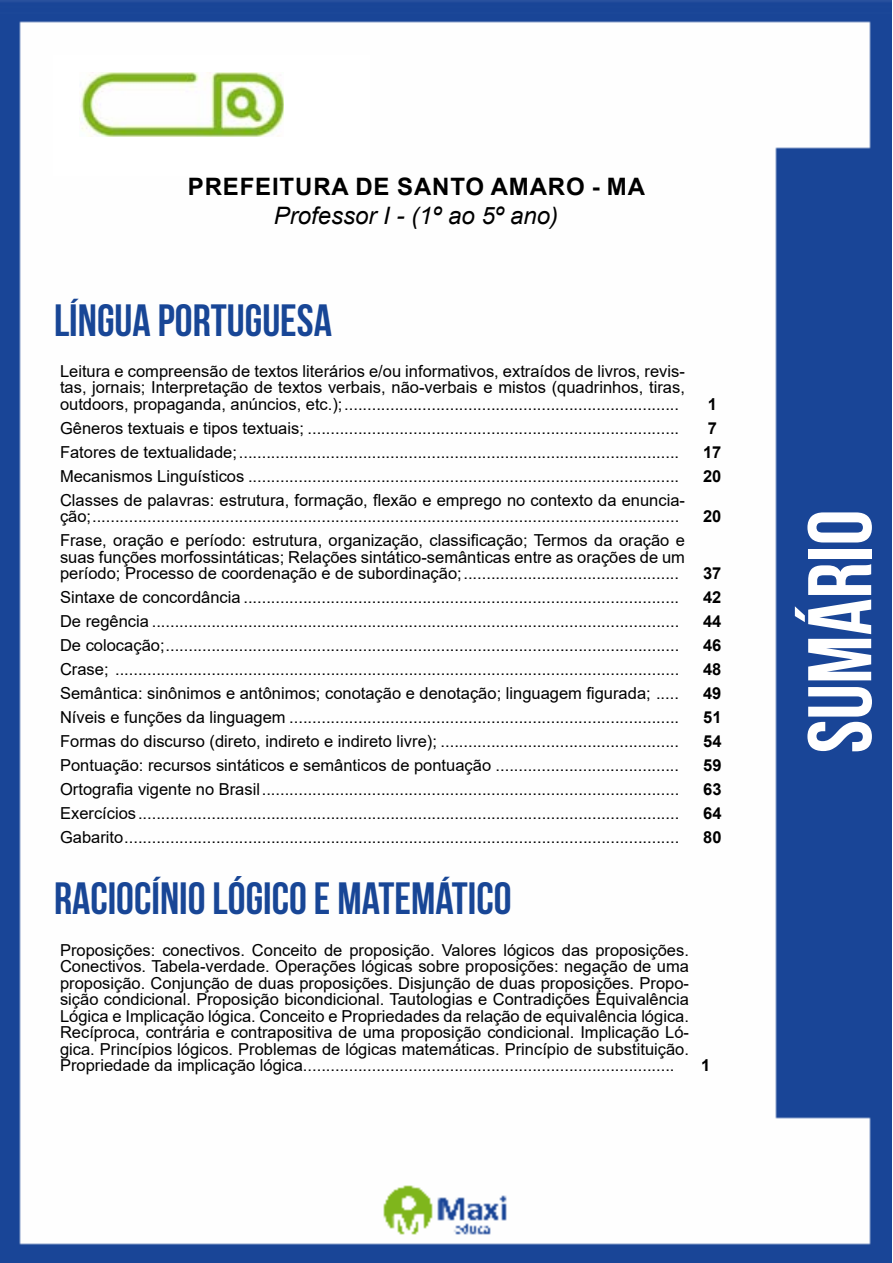
<style>
.page{position:relative;width:893px;height:1263px;background:#fff}
.page>*{position:absolute;margin:0;border:0;box-sizing:border-box;transform-origin:0 0}
.t1{font:700 90px "Bebas Neue";color:#fff}
.t2{font:700 45px "Bebas Neue";color:#184696}
.t3{font:700 24px "Arial";letter-spacing:.035em;color:#000}
.t4{font:italic 24px "Arial";color:#000}
.t5{font:16.5px/16.5px "Arial";color:#000;text-align:justify}
.t6{font:700 16.5px "Arial";color:#000}
</style>
<div class="page">
<img style="left:0;top:0;width:892px;height:1263px">
<div style="left:53px;top:55px;width:317px;height:121px;background:#fff"></div>
<img style="left:79px;top:72px;width:204px;height:64px">
<h3 class="t3" style="left:188px;top:170px;width:459px">PREFEITURA DE SANTO AMARO - MA</h3>
<h3 class="t4" style="left:274px;top:200px;width:286px">Professor I - (1º ao 5º ano)</h3>
<h2 class="t2" style="left:54px;top:295px;width:279px">LÍNGUA PORTUGUESA</h2>
<p class="t5" style="left:60px;top:363px;width:626px">Leitura e compreensão de textos literários e/ou informativos, extraídos de livros, revis&shy;tas, jornais; Interpretação de textos verbais, não-verbais e mistos (quadrinhos, tiras, outdoors, propaganda, anúncios, etc.);.........................................................................</p>
<p class="t6" style="left:708px;top:392px;width:11px">1</p>
<p class="t5" style="left:60px;top:420px;width:621px">Gêneros textuais e tipos textuais; .................................................................................</p>
<p class="t6" style="left:708px;top:416px;width:11px">7</p>
<p class="t5" style="left:60px;top:444px;width:621px">Fatores de textualidade;................................................................................................</p>
<p class="t6" style="left:703px;top:440px;width:20px">17</p>
<p class="t5" style="left:60px;top:468px;width:621px">Mecanismos Linguísticos ..............................................................................................</p>
<p class="t6" style="left:703px;top:464px;width:20px">20</p>
<p class="t5" style="left:60px;top:492px;width:626px">Classes de palavras: estrutura, formação, flexão e emprego no contexto da enuncia&shy;ção;................................................................................................................................</p>
<p class="t6" style="left:703px;top:505px;width:20px">20</p>
<p class="t5" style="left:60px;top:532px;width:626px">Frase, oração e período: estrutura, organização, classificação; Termos da oração e suas funções morfossintáticas; Relações sintático-semânticas entre as orações de um período; Processo de coordenação e de subordinação;...............................................</p>
<p class="t6" style="left:703px;top:562px;width:20px">37</p>
<p class="t5" style="left:60px;top:589px;width:621px">Sintaxe de concordância ...............................................................................................</p>
<p class="t6" style="left:703px;top:586px;width:20px">42</p>
<p class="t5" style="left:60px;top:613px;width:621px">De regência ...................................................................................................................</p>
<p class="t6" style="left:703px;top:610px;width:20px">44</p>
<p class="t5" style="left:60px;top:637px;width:621px">De colocação;................................................................................................................</p>
<p class="t6" style="left:703px;top:634px;width:20px">46</p>
<p class="t5" style="left:60px;top:661px;width:621px">Crase; ...........................................................................................................................</p>
<p class="t6" style="left:703px;top:658px;width:20px">48</p>
<p class="t5" style="left:60px;top:685px;width:620px">Semântica: sinônimos e antônimos; conotação e denotação; linguagem figurada; .....</p>
<p class="t6" style="left:703px;top:682px;width:20px">49</p>
<p class="t5" style="left:60px;top:709px;width:621px">Níveis e funções da linguagem .....................................................................................</p>
<p class="t6" style="left:703px;top:706px;width:20px">51</p>
<p class="t5" style="left:60px;top:733px;width:621px">Formas do discurso (direto, indireto e indireto livre); ....................................................</p>
<p class="t6" style="left:703px;top:730px;width:20px">54</p>
<p class="t5" style="left:60px;top:757px;width:620px">Pontuação: recursos sintáticos e semânticos de pontuação ........................................</p>
<p class="t6" style="left:703px;top:754px;width:20px">59</p>
<p class="t5" style="left:60px;top:781px;width:621px">Ortografia vigente no Brasil...........................................................................................</p>
<p class="t6" style="left:703px;top:778px;width:20px">63</p>
<p class="t5" style="left:60px;top:805px;width:621px">Exercícios......................................................................................................................</p>
<p class="t6" style="left:703px;top:802px;width:20px">64</p>
<p class="t5" style="left:60px;top:829px;width:621px">Gabarito.........................................................................................................................</p>
<p class="t6" style="left:703px;top:826px;width:20px">80</p>
<h2 class="t2" style="left:54px;top:874px;width:459px">RACIOCÍNIO LÓGICO E MATEMÁTICO</h2>
<p class="t5" style="left:60px;top:941px;width:630px">Proposições: conectivos. Conceito de proposição. Valores lógicos das proposições.<br>Conectivos. Tabela-verdade. Operações lógicas sobre proposições: negação de uma proposição. Conjunção de duas proposições. Disjunção de duas proposições. Propo&shy;sição condicional. Proposição bicondicional. Tautologias e Contradições Equivalência Lógica e Implicação lógica. Conceito e Propriedades da relação de equivalência lógica.<br>Recíproca, contrária e contrapositiva de uma proposição condicional. Implicação Ló&shy;gica. Princípios lógicos. Problemas de lógicas matemáticas. Princípio de substituição.<br>Propriedade da implicação lógica.................................................................................</p>
<p class="t6" style="left:701px;top:1053px;width:11px">1</p>
<h1 class="t1" style="left:791px;top:753px;width:245px;rotate:-90deg">SUMÁRIO</h1>
</div>
